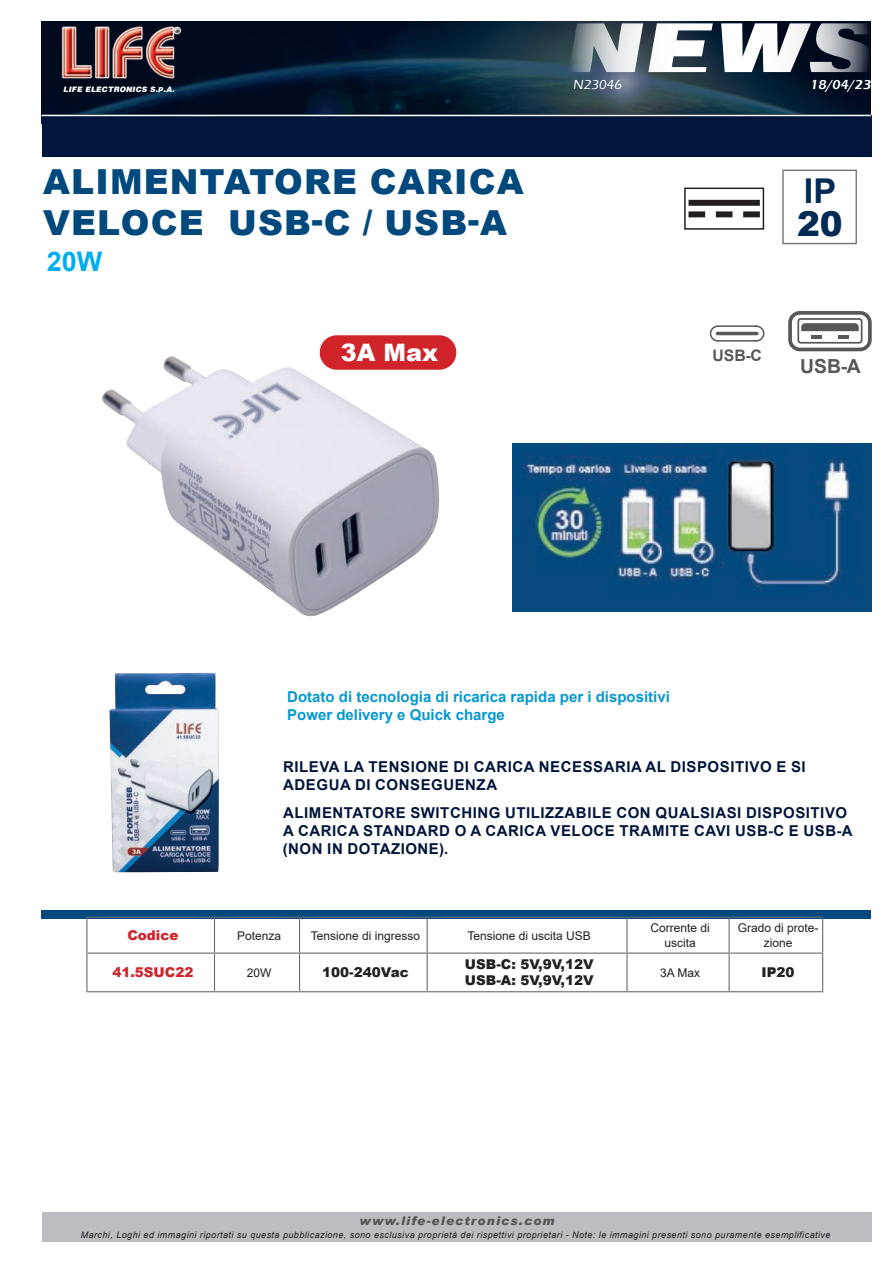
<style>
.page{position:relative;width:893px;height:1263px;background:#fff}
.page>*{position:absolute;margin:0;border:0;box-sizing:border-box;transform-origin:0 0}
.t1{font:900 34.5px/41.4px "Arial";letter-spacing:.035em;color:#01497d}
.t2{font:700 34.2px "Arial";color:#002b54}
.t3{font:900 34.2px "Arial";color:#002b54}
.t4{font:700 27px "Arial";color:#00aeef}
.t5{font:900 24px "Arial";color:#fff}
.t6{font:700 19.35px "Arial";color:#57585a}
.t7{font:700 15.9px "Arial";color:#57585a}
.t8{font:700 15px/18px "Arial";letter-spacing:.035em;color:#00153b}
.t9{font:700 15px/18px "Arial";color:#0798d1}
.t10{font:900 13.5px/16.2px "Arial";color:#231f20}
.t11{font:900 13.5px "Arial";color:#d1232a}
.t12{font:600 13.5px "Eras ITC";color:#fff}
.t13{font:500 13.5px "Eras ITC";color:#fff}
.t14{font:12px/14.4px "Arial";color:#231f20;text-align:center}
.t15{font:italic 900 12px "Arial";letter-spacing:.1em;color:#545557}
.t16{font:italic 9px "Arial";letter-spacing:.05em;color:#231f20}
.t17{font:7.5px "Airbus Special";letter-spacing:.03em;color:#fff}
.s1{color:#fff}
</style>
<div class="page">
<img style="left:42px;top:21px;width:829px;height:93px">
<img style="left:59px;top:24px;width:122px;height:57px">
<svg style="left:568px;top:23px;width:301px;height:49px"></svg>
<div style="left:43px;top:115px;width:829px;height:42px;background:#00153b"></div>
<hr style="left:42px;top:115px;width:829px;height:1px;background:#fff">
<div style="left:43px;top:1212px;width:829px;height:30px;background:#bcbdc0"></div>
<div style="left:684px;top:188px;width:80px;height:42px;border:1px solid #231f20"></div>
<div style="left:688px;top:200px;width:72px;height:6px;background:#231f20"></div>
<svg style="left:688px;top:211px;width:72px;height:6px"></svg>
<div style="left:782px;top:170px;width:75px;height:74px;border:1px solid #6c6d70"></div>
<img style="left:102px;top:356px;width:338px;height:261px">
<div style="left:320px;top:335px;width:136px;height:35px;background:#d1232a;border-radius:17px"></div>
<svg style="left:709px;top:325px;width:56px;height:17px"></svg>
<hr style="left:716px;top:332px;width:43px;height:3px;background:#57585a;border-radius:2px">
<div style="left:788px;top:311px;width:84px;height:40px;border:4px solid #57585a;border-radius:10px"></div>
<svg style="left:801px;top:323px;width:58px;height:15px"></svg>
<div style="left:797px;top:318px;width:65px;height:26px;border:2px solid #57585a;border-radius:2px"></div>
<img style="left:512px;top:443px;width:360px;height:168px">
<img style="left:109px;top:673px;width:110px;height:199px">
<div style="left:42px;top:910px;width:829px;height:9px;background:#01497d"></div>
<hr style="left:86px;top:917px;width:129px;height:1px;background:#6c6d70">
<hr style="left:86px;top:918px;width:1px;height:34px;background:#6c6d70">
<hr style="left:215px;top:917px;width:85px;height:1px;background:#6c6d70">
<hr style="left:214px;top:918px;width:1px;height:34px;background:#6c6d70">
<hr style="left:300px;top:917px;width:127px;height:1px;background:#6c6d70">
<hr style="left:299px;top:918px;width:1px;height:34px;background:#6c6d70">
<hr style="left:427px;top:917px;width:200px;height:1px;background:#6c6d70">
<hr style="left:427px;top:918px;width:1px;height:34px;background:#6c6d70">
<hr style="left:627px;top:917px;width:102px;height:1px;background:#6c6d70">
<hr style="left:626px;top:918px;width:2px;height:34px;background:#6c6d70">
<hr style="left:729px;top:917px;width:94px;height:1px;background:#6c6d70">
<hr style="left:728px;top:918px;width:2px;height:34px;background:#6c6d70">
<hr style="left:822px;top:918px;width:1px;height:34px;background:#6c6d70">
<hr style="left:86px;top:952px;width:129px;height:2px;background:#6c6d70">
<hr style="left:86px;top:954px;width:1px;height:37px;background:#6c6d70">
<hr style="left:86px;top:991px;width:129px;height:1px;background:#6c6d70">
<hr style="left:215px;top:952px;width:85px;height:2px;background:#6c6d70">
<hr style="left:214px;top:954px;width:1px;height:37px;background:#6c6d70">
<hr style="left:215px;top:991px;width:85px;height:1px;background:#6c6d70">
<hr style="left:300px;top:952px;width:127px;height:2px;background:#6c6d70">
<hr style="left:299px;top:954px;width:1px;height:37px;background:#6c6d70">
<hr style="left:300px;top:991px;width:127px;height:1px;background:#6c6d70">
<hr style="left:427px;top:952px;width:200px;height:2px;background:#6c6d70">
<hr style="left:427px;top:954px;width:1px;height:37px;background:#6c6d70">
<hr style="left:427px;top:991px;width:200px;height:1px;background:#6c6d70">
<hr style="left:627px;top:952px;width:102px;height:2px;background:#6c6d70">
<hr style="left:626px;top:954px;width:2px;height:37px;background:#6c6d70">
<hr style="left:627px;top:991px;width:102px;height:1px;background:#6c6d70">
<hr style="left:729px;top:952px;width:94px;height:2px;background:#6c6d70">
<hr style="left:728px;top:954px;width:2px;height:37px;background:#6c6d70">
<hr style="left:822px;top:954px;width:1px;height:37px;background:#6c6d70">
<hr style="left:729px;top:991px;width:94px;height:1px;background:#6c6d70">
<p class="t17" style="left:63px;top:85px;width:113px">LIFE ELECTRONICS S.p.A.</p>
<p class="t13" style="left:573px;top:77px;width:52px">N23046</p>
<p class="t12" style="left:810px;top:77px;width:64px">18/04/23</p>
<h1 class="t1" style="left:43px;top:160px;width:482px">ALIMENTATORE CARICA<br>VELOCE USB-C / USB-A</h1>
<h2 class="t2" style="left:804px;top:167px;width:34px">IP</h2>
<h2 class="t3" style="left:797px;top:199px;width:47px">20</h2>
<h3 class="t4" style="left:47px;top:242px;width:57px">20W</h3>
<h3 class="t5" style="left:341px;top:335px;width:99px">3A Max</h3>
<p class="t7" style="left:712px;top:344px;width:51px">USB-C</p>
<p class="t6" style="left:800px;top:353px;width:62px">USB-A</p>
<p class="t9" style="left:287px;top:688px;width:384px">Dotato di tecnologia di ricarica rapida per i dispositivi<br>Power delivery e Quick charge</p>
<p class="t8" style="left:283px;top:758px;width:524px">RILEVA LA TENSIONE DI CARICA NECESSARIA AL DISPOSITIVO E SI<br>ADEGUA DI CONSEGUENZA</p>
<p class="t8" style="left:283px;top:804px;width:571px">ALIMENTATORE SWITCHING UTILIZZABILE CON QUALSIASI DISPOSITIVO<br>A CARICA STANDARD O A CARICA VELOCE TRAMITE CAVI USB-C E USB-A (NON IN DOTAZIONE).</p>
<p class="t11" style="left:127px;top:925px;width:53px">Codice</p>
<p class="t14" style="left:237px;top:928px;width:46px">Potenza</p>
<p class="t14" style="left:311px;top:928px;width:111px">Tensione di ingresso</p>
<p class="t14" style="left:467px;top:928px;width:125px">Tensione di uscita USB</p>
<p class="t14" style="left:650px;top:921px;width:61px">Corrente di uscita</p>
<p class="t14" style="left:738px;top:921px;width:82px">Grado di prote&shy;zione</p>
<p class="t11" style="left:112px;top:963px;width:83px">41.5SUC22</p>
<p class="t14" style="left:247px;top:965px;width:26px">20W</p>
<p class="t10" style="left:322px;top:964px;width:88px">100-240Vac</p>
<p class="t10" style="left:465px;top:956px;width:130px">USB-C: 5V,9V,12V<br>USB-A: 5V,9V,12V</p>
<p class="t14" style="left:660px;top:965px;width:42px">3A Max</p>
<p class="t10" style="left:761px;top:964px;width:35px">IP20</p>
<p class="t15" style="left:360px;top:1213px;width:197px">www.life-electronics.com</p>
<p class="t16" style="left:81px;top:1229px;width:754px">Marchi, Loghi ed immagini riportati su questa pubblicazione, sono esclusiva proprietà dei rispettivi proprietari - Note: le immagini presenti sono puramente esemplificative<span class="s1">.</span></p>
</div>
